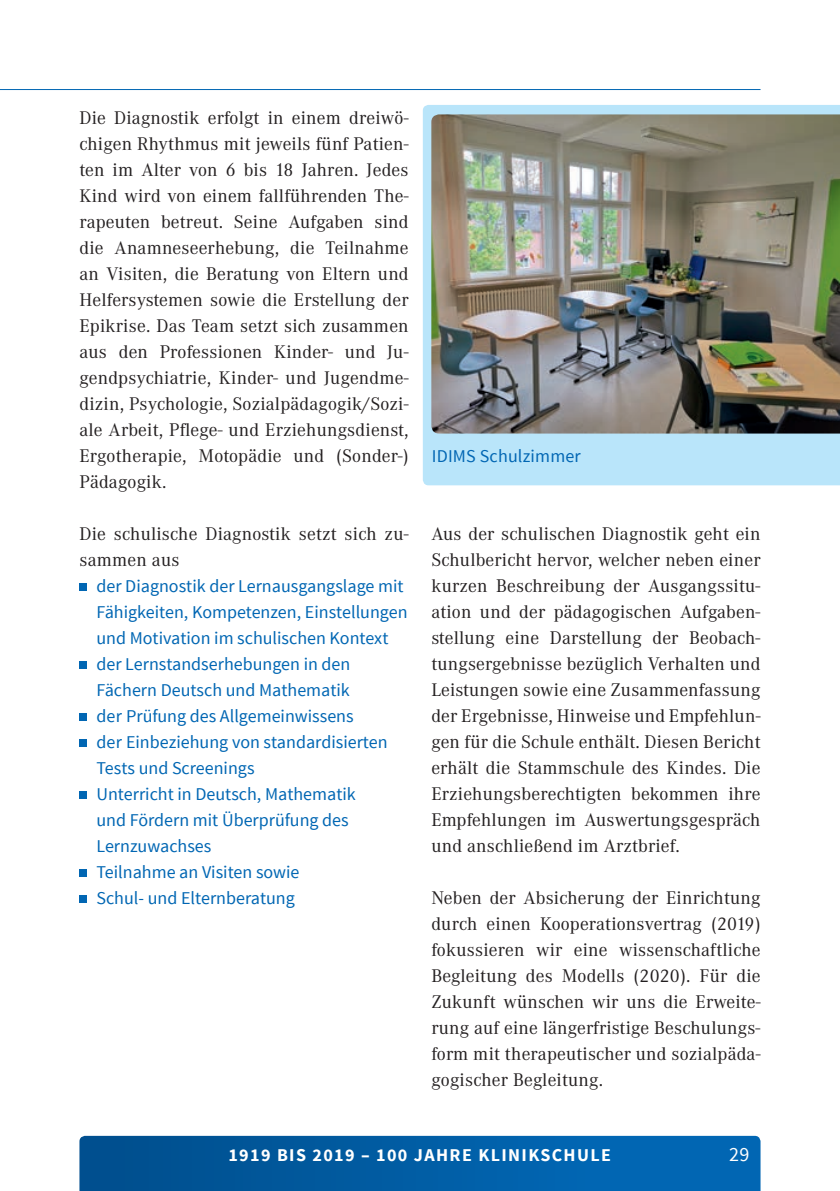
<style>
.page{position:relative;width:840px;height:1191px;background:#fff}
.page>*{position:absolute;margin:0;border:0;box-sizing:border-box;transform-origin:0 0}
.t1{font:20px "Source Sans Pro";color:#fff}
.t2{font:19px/26px "Corporate A";letter-spacing:.01em;color:#231f20;text-align:justify}
.t3{font:18px/26px "Source Sans Pro";color:#0166b3}
.t4{font:700 18px "Source Sans Pro";letter-spacing:.075em;color:#fff}
</style>
<div class="page">
<svg style="left:79px;top:1135px;width:681px;height:56px;background:#055fa5"></svg>
<hr style="left:0;top:89px;width:760px;height:1px;background:#0166b3">
<div style="left:422px;top:105px;width:417px;height:380px;background:#b9e5fa"></div>
<img style="left:431px;top:114px;width:408px;height:319px">
<svg style="left:79px;top:583px;width:8px;height:7px"></svg>
<svg style="left:79px;top:661px;width:8px;height:7px"></svg>
<svg style="left:79px;top:713px;width:8px;height:7px"></svg>
<svg style="left:79px;top:739px;width:8px;height:7px"></svg>
<svg style="left:79px;top:791px;width:8px;height:7px"></svg>
<svg style="left:79px;top:869px;width:8px;height:7px"></svg>
<svg style="left:79px;top:895px;width:8px;height:7px"></svg>
<p class="t2" style="left:79px;top:105px;width:330px">Die Diagnostik erfolgt in einem dreiwö&shy;chigen Rhythmus mit jeweils fünf Patien&shy;ten im Alter von 6 bis 18 Jahren. Jedes Kind wird von einem fallführenden The&shy;rapeuten betreut. Seine Aufgaben sind die Anamneseerhebung, die Teilnahme an Visiten, die Beratung von Eltern und Helfersystemen sowie die Erstellung der Epikrise. Das Team setzt sich zusammen aus den Professionen Kinder- und Ju&shy;gendpsychiatrie, Kinder- und Jugendme&shy;dizin, Psychologie, Sozialpädagogik/Sozi&shy;ale Arbeit, Pflege- und Erziehungsdienst, Ergotherapie, Motopädie und (Sonder-)<br>Pädagogik.</p>
<p class="t2" style="left:79px;top:521px;width:330px">Die schulische Diagnostik setzt sich zu&shy;sammen aus</p>
<p class="t3" style="left:96px;top:573px;width:312px">der Diagnostik der Lernausgangslage mit<br>Fähigkeiten, Kompetenzen, Einstellungen und Motivation im schulischen Kontext der Lernstandserhebungen in den<br>Fächern Deutsch und Mathematik<br>der Prüfung des Allgemeinwissens<br>der Einbeziehung von standardisierten<br>Tests und Screenings<br>Unterricht in Deutsch, Mathematik<br>und Fördern mit Überprüfung des<br>Lernzuwachses<br>Teilnahme an Visiten sowie<br>Schul- und Elternberatung</p>
<p class="t3" style="left:431px;top:443px;width:150px">IDIMS Schulzimmer</p>
<p class="t2" style="left:431px;top:521px;width:330px">Aus der schulischen Diagnostik geht ein Schulbericht hervor, welcher neben einer kurzen Beschreibung der Ausgangssitu&shy;ation und der pädagogischen Aufgaben&shy;stellung eine Darstellung der Beobach&shy;tungsergebnisse bezüglich Verhalten und Leistungen sowie eine Zusammenfassung der Ergebnisse, Hinweise und Empfehlun&shy;gen für die Schule enthält. Diesen Bericht erhält die Stammschule des Kindes. Die Erziehungsberechtigten bekommen ihre Empfehlungen im Auswertungsgespräch und anschließend im Arztbrief.</p>
<p class="t2" style="left:431px;top:885px;width:330px">Neben der Absicherung der Einrichtung durch einen Kooperationsvertrag (2019) fokussieren wir eine wissenschaftliche Begleitung des Modells (2020). Für die Zukunft wünschen wir uns die Erweite&shy;rung auf eine längerfristige Beschulungs&shy;form mit therapeutischer und sozialpäda&shy;gogischer Begleitung.</p>
<p class="t4" style="left:228px;top:1143px;width:384px">1919 BIS 2019 – 100 JAHRE KLINIKSCHULE</p>
<p class="t1" style="left:729px;top:1141px;width:22px">29</p>
</div>
